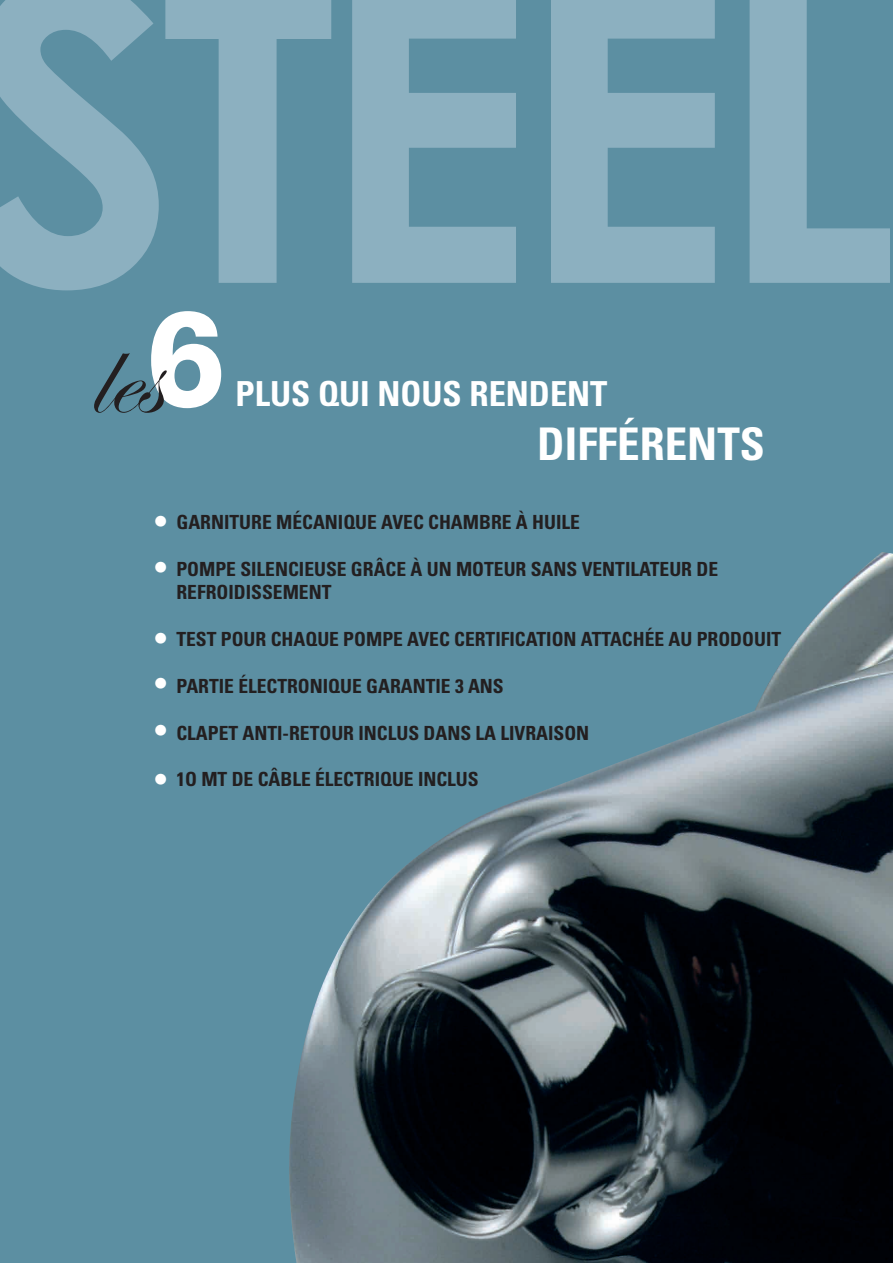
<style>
.page{position:relative;width:893px;height:1263px;background:#5c8fa2}
.page>*{position:absolute;margin:0;border:0;box-sizing:border-box;transform-origin:0 0}
.t1{font:900 133.5px "Univers";color:#fff;scale:.89 1}
.t2{font:117px "Edwardian Script ITC";color:#231f20}
.t3{font:700 condensed 45px "Univers";color:#fff}
.t4{font:700 condensed 34.5px "Univers";color:#fff}
.t5{font:700 condensed 30px/45.9px "Univers";color:#fff}
.t6{font:700 condensed 19.5px/23.4px "Univers";color:#231f20}
</style>
<div class="page">
<svg style="left:0;top:0;width:159px;height:290px;fill:#8cb0c0"></svg>
<svg style="left:165px;top:0;width:166px;height:283px"></svg>
<svg style="left:352px;top:0;width:164px;height:283px;fill:#8cb0c0"></svg>
<svg style="left:551px;top:0;width:164px;height:283px;fill:#8cb0c0"></svg>
<svg style="left:750px;top:0;width:140px;height:283px"></svg>
<img style="left:289px;top:552px;width:604px;height:711px">
<h1 class="t1" style="left:147px;top:275px;width:91px">6</h1>
<h2 class="t2" style="left:89px;top:312px;width:72px">les</h2>
<h3 class="t4" style="left:236px;top:373px;width:373px">PLUS QUI NOUS RENDENT</h3>
<h3 class="t3" style="left:537px;top:417px;width:229px">DIFFÉRENTS</h3>
<h3 class="t5" style="left:154px;top:498px;width:14px">• •</h3>
<h3 class="t5" style="left:154px;top:616px;width:14px;line-height:44.4px">• •</h3>
<h3 class="t5" style="left:154px;top:707px;width:14px;line-height:48px">• •</h3>
<p class="t6" style="left:176px;top:510px;width:405px">GARNITURE MÉCANIQUE AVEC CHAMBRE À HUILE</p>
<p class="t6" style="left:176px;top:557px;width:543px">POMPE SILENCIEUSE GRÂCE À UN MOTEUR SANS VENTILATEUR DE<br>REFROIDISSEMENT</p>
<p class="t6" style="left:176px;top:627px;width:606px">TEST POUR CHAQUE POMPE AVEC CERTIFICATION ATTACHÉE AU PRODOUIT</p>
<p class="t6" style="left:176px;top:674px;width:329px">PARTIE ÉLECTRONIQUE GARANTIE 3 ANS</p>
<p class="t6" style="left:176px;top:721px;width:414px">CLAPET ANTI-RETOUR INCLUS DANS LA LIVRAISON</p>
<p class="t6" style="left:176px;top:768px;width:304px">1O MT DE CÂBLE ÉLECTRIQUE INCLUS</p>
</div>
